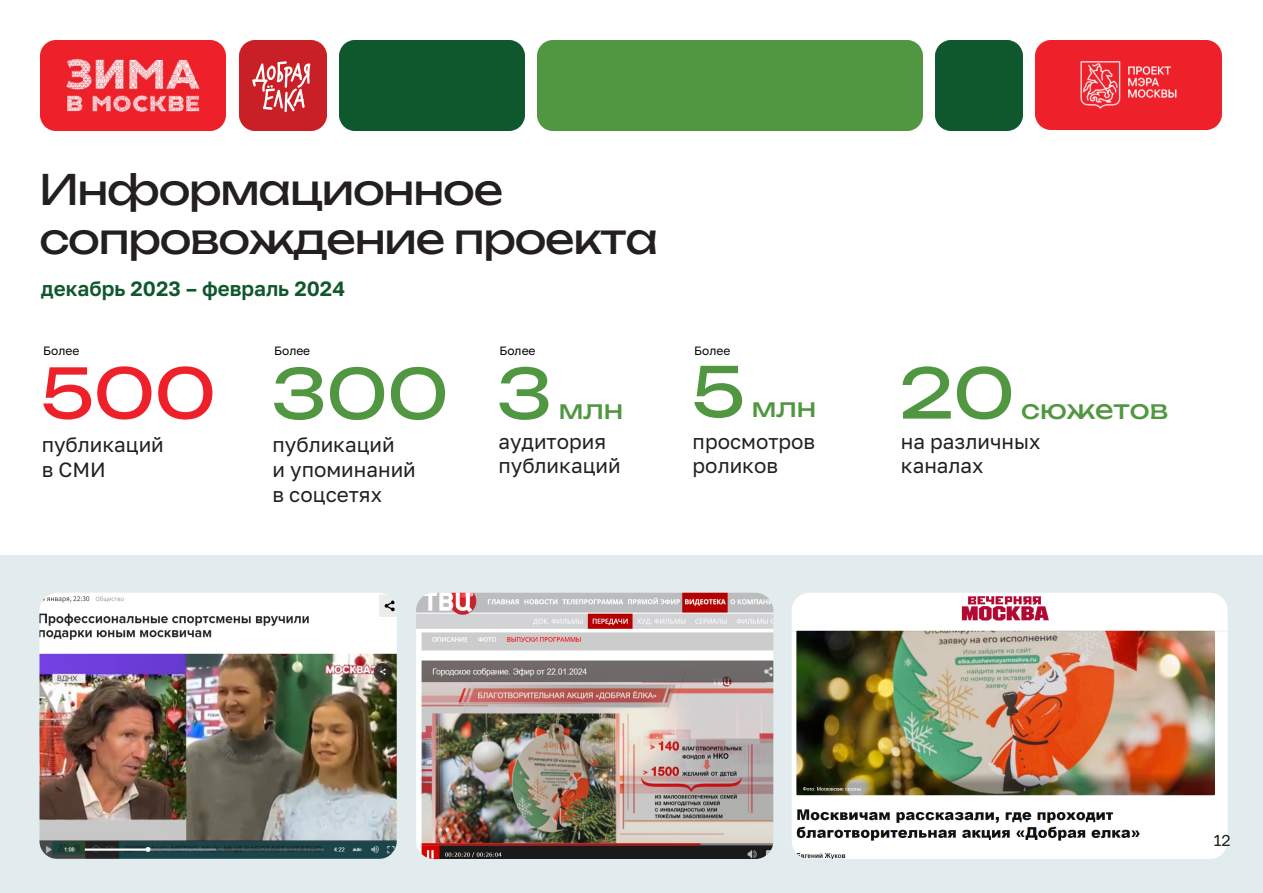
<style>
.page{position:relative;width:1263px;height:893px;background:#fff}
.page>*{position:absolute;margin:0;border:0;box-sizing:border-box;transform-origin:0 0}
.t1{font:68.4px "Unbounded";color:#519742}
.t2{font:41.55px/49.8px "Unbounded";letter-spacing:-.03em;color:#231f20}
.t3{font:25.95px "Unbounded";color:#519742}
.t4{font:20.55px/24.8px "Golos Text";color:#231f20}
.t5{font:600 20.55px "Golos Text";color:#0f572c}
.t6{font:15.75px "Golos Text";color:#231f20}
.t7{font:12px "Golos Text";color:#040503}
.s1{color:#ee212a}
</style>
<div class="page">
<div style="left:0;top:555px;width:1263px;height:338px;background:#e2ecee"></div>
<img style="left:41px;top:40px;width:184px;height:90px">
<img style="left:1035px;top:40px;width:186px;height:90px">
<div style="left:240px;top:40px;width:86px;height:90px;background:#c82026"></div>
<div style="left:936px;top:40px;width:86px;height:90px;background:#0f572c"></div>
<div style="left:339px;top:40px;width:186px;height:90px;background:#0f572c"></div>
<div style="left:538px;top:40px;width:385px;height:90px;background:#519742"></div>
<svg style="left:252px;top:61px;width:58px;height:51px"></svg>
<img style="left:39px;top:593px;width:358px;height:266px">
<img style="left:416px;top:593px;width:357px;height:266px">
<img style="left:792px;top:593px;width:435px;height:266px">
<h2 class="t2" style="left:39px;top:161px;width:620px">Информационное сопровождение проекта</h2>
<p class="t5" style="left:41px;top:276px;width:306px">декабрь 2023 – февраль 2024</p>
<p class="t7" style="left:499px;top:344px;width:38px">Более</p>
<p class="t7" style="left:274px;top:344px;width:38px">Более</p>
<h1 class="t1" style="left:41px;top:339px;width:512px"><span class="s1">500</span> 300 3</h1>
<p class="t7" style="left:43px;top:344px;width:38px">Более</p>
<p class="t3" style="left:559px;top:388px;width:66px">млн</p>
<p class="t4" style="left:42px;top:433px;width:124px">публикаций в СМИ</p>
<p class="t4" style="left:272px;top:432px;width:145px">публикаций<br>и упоминаний в соцсетях</p>
<p class="t4" style="left:498px;top:429px;width:124px">аудитория публикаций</p>
<p class="t7" style="left:694px;top:344px;width:38px">Более</p>
<h1 class="t1" style="left:692px;top:337px;width:54px">5</h1>
<p class="t3" style="left:752px;top:387px;width:66px">млн</p>
<p class="t4" style="left:693px;top:429px;width:124px">просмотров роликов</p>
<h1 class="t1" style="left:900px;top:338px;width:116px">20</h1>
<p class="t3" style="left:1021px;top:388px;width:148px">сюжетов</p>
<p class="t4" style="left:901px;top:429px;width:141px">на различных каналах</p>
<p class="t6" style="left:1214px;top:831px;width:18px">12</p>
</div>
